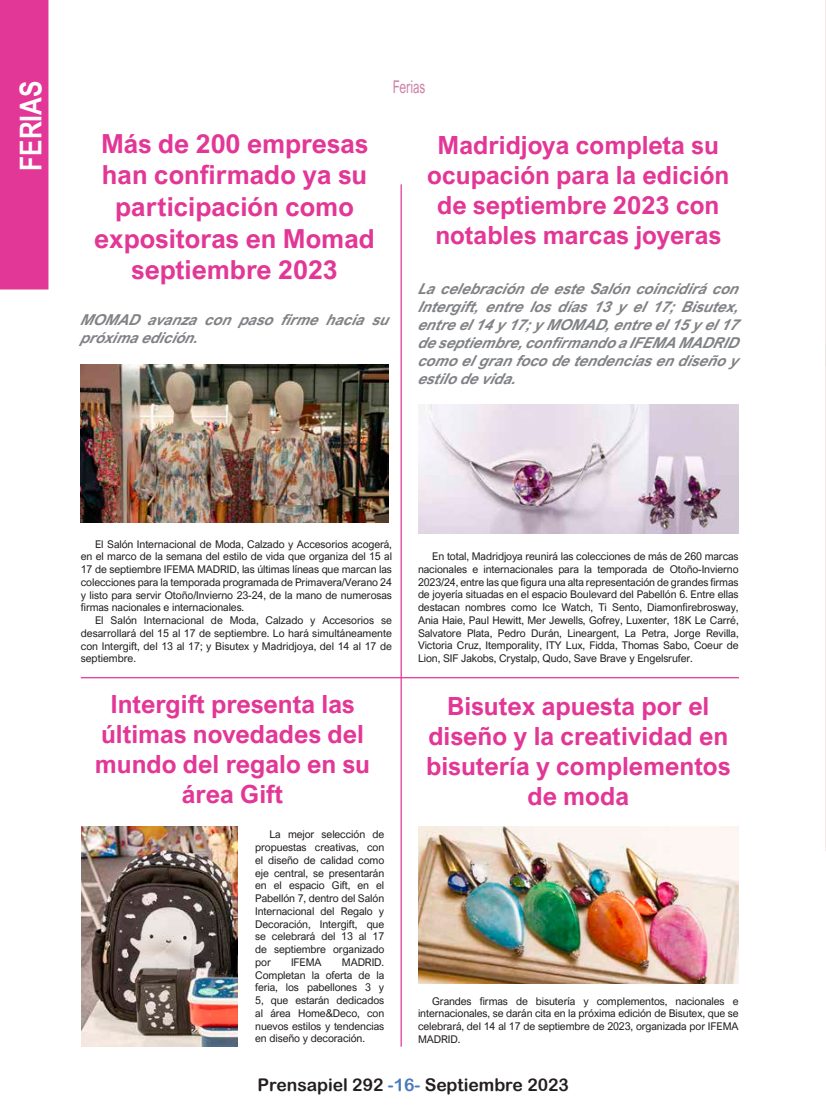
<style>
.page{position:relative;width:826px;height:1117px;background:#fff}
.page>*{position:absolute;margin:0;border:0;box-sizing:border-box;transform-origin:0 0}
.t1{font:700 30px "Arial Narrow";letter-spacing:-.005em;color:#fff}
.t2{font:700 26.25px/31.5px "Arial Nova";color:#e23796;text-align:center}
.t3{font:700 25px/30px "Arial Nova";color:#e23796;text-align:center}
.t4{font:17.5px "Arial Rounded MT Bold";color:#231f20}
.t5{font:17.5px "Arial Nova";color:#cd84a7;scale:.7 1}
.t6{font:italic 700 15px/18px "Arial Nova";color:#808285}
.t7{font:10.62px/12.8px "Arial Nova";letter-spacing:-.01em;color:#231f20;text-align:justify}
.s1{color:#4978bd}
</style>
<div class="page">
<div style="left:0;top:0;width:48px;height:289px;background:#e23796"></div>
<hr style="left:400px;top:184px;width:2px;height:862px;background:#e23796">
<hr style="left:825px;top:0;width:1px;height:1116px;background:#f9e8e6">
<svg style="left:825px;top:344px;width:1px;height:22px"></svg>
<svg style="left:825px;top:851px;width:1px;height:265px"></svg>
<img style="left:81px;top:364px;width:308px;height:158px">
<img style="left:418px;top:826px;width:320px;height:157px">
<img style="left:81px;top:826px;width:157px;height:220px">
<hr style="left:81px;top:677px;width:658px;height:1px;background:#e23796">
<img style="left:418px;top:405px;width:320px;height:128px">
<h1 class="t1" style="left:8px;top:171px;width:91px;rotate:-90deg">FERIAS</h1>
<h3 class="t5" style="left:393px;top:77px;width:48px">Ferias</h3>
<h2 class="t2" style="left:94px;top:128px;width:282px">Más de 200 empresas han confirmado ya su participación como expositoras en Momad septiembre 2023</h2>
<h3 class="t6" style="left:80px;top:310px;width:314px">MOMAD avanza con paso firme hacia su p róximaedición.</h3>
<h3 class="t3" style="left:427px;top:130px;width:303px">Madridjoya completa su ocupación para la edición de septiembre 2023 con notables marcas joyeras</h3>
<h3 class="t6" style="left:418px;top:279px;width:327px">La celebración de este Salón coincidirá con Interg ift, entre los días 13 y el 17; Bisutex, entreel14y 17; y MOMAD, entreel15y el17 desep tiembre, confirmando aIFEMA MA DRID como elgran foco detendenciasen diseño y estilo devida.</h3>
<p class="t7" style="left:81px;top:537px;width:313px;text-indent:14px">El Salón Internacional de Moda, Calzado y Accesorios acogerá, en el marco de la semana del estilo de vida que organiza del 15 al 17 de septiembre IFEMA MADRID, las últimas líneas que marcan las colecciones para la temporada programada de Primavera/Verano 24 y listo para servir Otoño/Invierno 23-24, de la mano de numerosas firmas nacionales e internacionales.</p>
<p class="t7" style="left:81px;top:613px;width:313px;text-indent:14px">El Salón Internacional de Moda, Calzado y Accesorios se desarrollará del 15 al 17 de septiembre. Lo hará simultáneamente con Intergift, del 13 al 17; y Bisutex y Madridjoya, del 14 al 17 de septiembre.</p>
<h3 class="t3" style="left:95px;top:688px;width:277px">Intergift presenta las últimas novedades del mundo del regalo en su área Gift</h3>
<p class="t7" style="left:255px;top:827px;width:130px;text-indent:14px">La mejor selección de propuestas creativas, con el diseño de calidad como eje central, se presentarán en el espacio Gift, en el Pabellón 7, dentro del Salón Internacional del Regalo y Decoración, Intergift, que se celebrará del 13 al 17 de septiembre organizado por</p>
<p class="t7" style="left:255px;top:955px;width:130px;text-indent:87px">MADRID.<br>Completan la oferta de la feria, los pabellones 3 y 5, que estarán dedicados al área Home&amp;Deco, con nuevos estilos y tendencias en diseño y decoración.</p>
<p class="t7" style="left:291px;top:955px;width:32px">IFEMA</p>
<p class="t7" style="left:418px;top:550px;width:322px;text-indent:14px">En total, Madridjoya reunirá las colecciones de más de 260 marcas nacionales e internacionales para la temporada de Otoño-Invierno 2023/24, entre las que figura una alta representación de grandes firmas de joyería situadas en el espacio Boulevard del Pabellón 6. Entre ellas destacan nombres como Ice Watch, Ti Sento, Diamonfirebrosway, Ania Haie, Paul Hewitt, Mer Jewells, Gofrey, Luxenter, 18K Le Carré, Salvatore Plata, Pedro Durán, Lineargent, La Petra, Jorge Revilla, Victoria Cruz, Itemporality, ITY Lux, Fidda, Thomas Sabo, Coeur de Lion, SIF Jakobs, Crystalp, Qudo, Save Brave y Engelsrufer.</p>
<h3 class="t3" style="left:426px;top:691px;width:306px">Bisutex apuesta por el diseño y la creatividad en bisutería y complementos de moda</h3>
<p class="t7" style="left:418px;top:994px;width:322px;text-indent:14px">Grandes firmas de bisutería y complementos, nacionales e internacionales, se darán cita en la próxima edición de Bisutex, que se celebrará, del 14 al 17 de septiembre de 2023, organizada por IFEMA MADRID.</p>
<h3 class="t4" style="left:257px;top:1073px;width:313px">Prensapiel 292 <span class="s1">-16-</span> Septiembre 2023</h3>
</div>
